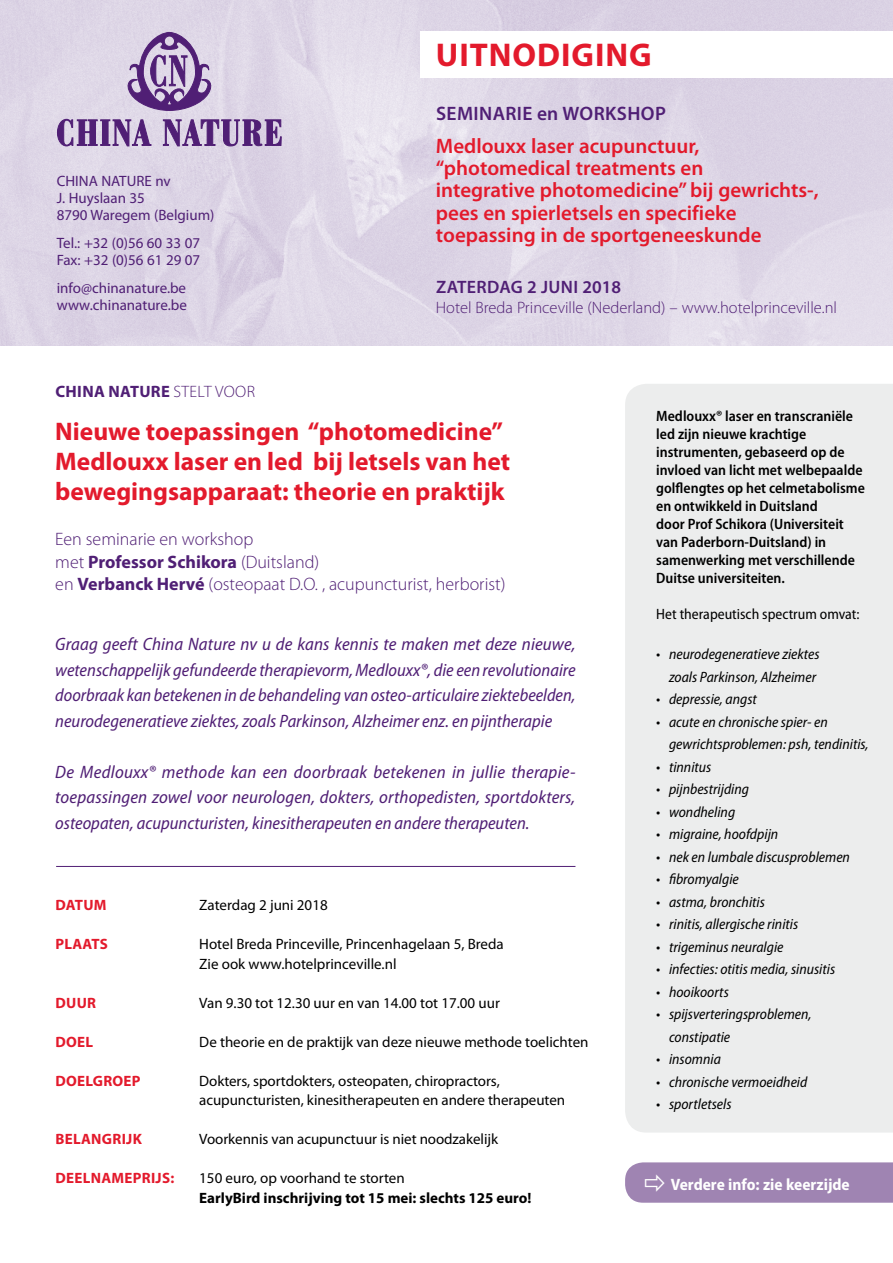
<style>
.page{position:relative;width:893px;height:1263px;background:#fff}
.page>*{position:absolute;margin:0;border:0;box-sizing:border-box;transform-origin:0 0}
.t1{font:700 33px "Myriad Pro";letter-spacing:.03em;color:#e31a2c}
.t2{font:700 25.5px/30px "Myriad Pro";color:#e31a2c}
.t3{font:600 21px/22.2px "Myriad Pro";color:#e31a2c}
.t4{font:600 19.5px "Myriad Pro";letter-spacing:.02em;color:#501f75}
.t5{font:italic semi-condensed 18px/25.5px "Myriad Pro";color:#501f75;text-align:justify}
.t6{font:300 18px/22.5px "Myriad Pro";color:#501f75}
.t7{font:600 18px "Myriad Pro";letter-spacing:.02em;color:#501f75}
.t8{font:300 16.5px "Myriad Pro";color:#501f75}
.t9{font:700 semi-condensed 16.5px "Myriad Pro";color:#fff}
.t10{font:700 16.5px "Myriad Pro";letter-spacing:.02em;color:#501f75}
.t11{font:italic semi-condensed 15px/22.5px "Myriad Pro";color:#000}
.t12{font:15px/19.5px "Myriad Pro";letter-spacing:-.005em;color:#000}
.t13{font:600 semi-condensed 15px/18px "Myriad Pro";color:#000}
.t14{font:15px/17.2px "Myriad Pro";color:#501f75}
.t15{font:700 15px "Myriad Pro";letter-spacing:.02em;color:#e31a2c}
.t16{font:700 15px "Myriad Pro";color:#000}
.t17{font:semi-condensed 15px "Myriad Pro";color:#000}
.s1{font-weight:300}
.s2{font-weight:700}
</style>
<div class="page">
<div style="left:625px;top:384px;width:268px;height:748px;background:#eceded"></div>
<img style="left:0;top:0;width:893px;height:345px">
<hr style="left:56px;top:866px;width:519px;height:1px;background:#501f75">
<svg style="left:124px;top:32px;width:92px;height:79px;background:#aa93bc"></svg>
<svg style="left:57px;top:119px;width:95px;height:28px;background:#997eaf"></svg>
<svg style="left:163px;top:119px;width:119px;height:29px;background:#997daf"></svg>
<div style="left:421px;top:32px;width:472px;height:46px;background:#fff"></div>
<div style="left:625px;top:1162px;width:268px;height:41px;background:#9f84b2"></div>
<p class="t14" style="left:57px;top:172px;width:159px">CHINA NATURE nv<br>J. Huyslaan 35<br>8790 Waregem (Belgium)</p>
<p class="t14" style="left:57px;top:234px;width:145px">Tel.: +32 (0)56 60 33 07<br>Fax: +32 (0)56 61 29 07</p>
<p class="t14" style="left:57px;top:279px;width:132px">info@chinanature.be www.chinanature.be</p>
<h1 class="t1" style="left:436px;top:34px;width:217px">UITNODIGING</h1>
<p class="t4" style="left:436px;top:101px;width:231px">SEMINARIE en WORKSHOP</p>
<p class="t3" style="left:436px;top:134px;width:384px">Medlouxx laser acupunctuur, “photomedical treatments en<br>integrative photomedicine” bij gewrichts-, pees en spierletsels en specifieke toepassing in de sportgeneeskunde</p>
<p class="t7" style="left:436px;top:275px;width:186px">ZATERDAG 2 JUNI 2018</p>
<p class="t8" style="left:436px;top:297px;width:403px">Hotel Breda Princeville (Nederland) – www.hotelprinceville.nl</p>
<p class="t10" style="left:55px;top:381px;width:201px">CHINA NATURE <span class="s1">STELT VOOR</span></p>
<h2 class="t2" style="left:55px;top:416px;width:456px">Nieuwe toepassingen “photomedicine”<br>Medlouxx laser en led bij letsels van het bewegingsapparaat: theorie en praktijk</h2>
<p class="t6" style="left:55px;top:528px;width:452px">Een seminarie en workshop<br>met <span class="s2">Professor Schikora</span> (Duitsland)<br>en <span class="s2">Verbanck Hervé</span> (osteopaat D.O. , acupuncturist, herborist)</p>
<p class="t5" style="left:55px;top:631px;width:522px">Graag geeft China Nature nv u de kans kennis te maken met deze nieuwe, wetenschappelijk gefundeerde therapievorm, Medlouxx®, die een revolutionaire doorbraak kan betekenen in de behandeling van osteo-articulaire ziektebeelden, neurodegeneratieve ziektes, zoals Parkinson, Alzheimer enz. en pijntherapie</p>
<p class="t5" style="left:55px;top:758px;width:521px">De Medlouxx® methode kan een doorbraak betekenen in jullie therapie&shy;toepassingen zowel voor neurologen, dokters, orthopedisten, sportdokters, osteopaten, acupuncturisten, kinesitherapeuten en andere therapeuten.</p>
<p class="t15" style="left:55px;top:895px;width:53px">DATUM</p>
<p class="t12" style="left:199px;top:895px;width:130px">Zaterdag 2 juni 2018</p>
<p class="t15" style="left:55px;top:934px;width:54px">PLAATS</p>
<p class="t12" style="left:199px;top:934px;width:306px">Hotel Breda Princeville, Princenhagelaan 5, Breda<br>Zie ook www.hotelprinceville.nl</p>
<p class="t15" style="left:55px;top:993px;width:42px">DUUR</p>
<p class="t12" style="left:199px;top:993px;width:302px">Van 9.30 tot 12.30 uur en van 14.00 tot 17.00 uur</p>
<p class="t15" style="left:55px;top:1032px;width:39px">DOEL</p>
<p class="t12" style="left:199px;top:1032px;width:391px">De theorie en de praktijk van deze nieuwe methode toelichten</p>
<p class="t15" style="left:55px;top:1071px;width:87px">DOELGROEP</p>
<p class="t12" style="left:199px;top:1071px;width:367px">Dokters, sportdokters, osteopaten, chiropractors, acupuncturisten, kinesitherapeuten en andere therapeuten</p>
<p class="t15" style="left:55px;top:1129px;width:88px">BELANGRIJK</p>
<p class="t12" style="left:199px;top:1129px;width:300px">Voorkennis van acupunctuur is niet noodzakelijk</p>
<p class="t15" style="left:55px;top:1168px;width:120px">DEELNAMEPRIJS:</p>
<p class="t12" style="left:199px;top:1168px;width:207px">150 euro, op voorhand te storten</p>
<p class="t16" style="left:199px;top:1188px;width:334px">EarlyBird inschrijving tot 15 mei: slechts 125 euro!</p>
<p class="t13" style="left:656px;top:406px;width:210px">Medlouxx® laser en transcraniële led zijn nieuwe krachtige instrumenten, gebaseerd op de invloed van licht met welbepaalde golflengtes op het celmetabolisme en ontwikkeld in Duitsland<br>door Prof Schikora (Universiteit van Paderborn-Duitsland) in samenwerking met verschillende<br>Duitse universiteiten.</p>
<p class="t17" style="left:656px;top:605px;width:205px">Het therapeutisch spectrum omvat:</p>
<p class="t11" style="left:656px;top:643px;width:165px;text-align:right">• neurodegeneratieve ziektes zoals Parkinson, Alzheimer</p>
<p class="t11" style="left:656px;top:688px;width:102px">• depressie, angst</p>
<p class="t11" style="left:669px;top:710px;width:201px;text-indent:-13px">• acute en chronische spier- en gewrichtsproblemen: psh, tendinitis,</p>
<p class="t11" style="left:656px;top:755px;width:57px">• tinnitus</p>
<p class="t11" style="left:656px;top:778px;width:94px">• pijnbestrijding</p>
<p class="t11" style="left:656px;top:800px;width:80px">• wondheling</p>
<p class="t11" style="left:656px;top:823px;width:123px">• migraine, hoofdpijn</p>
<p class="t11" style="left:656px;top:845px;width:195px">• nek en lumbale discusproblemen</p>
<p class="t11" style="left:656px;top:868px;width:84px">• fibromyalgie</p>
<p class="t11" style="left:656px;top:890px;width:110px">• astma, bronchitis</p>
<p class="t11" style="left:656px;top:913px;width:144px">• rinitis, allergische rinitis</p>
<p class="t11" style="left:656px;top:935px;width:129px">• trigeminus neuralgie</p>
<p class="t11" style="left:656px;top:958px;width:180px">• infecties: otitis media, sinusitis</p>
<p class="t11" style="left:656px;top:980px;width:74px">• hooikoorts</p>
<p class="t11" style="left:669px;top:1003px;width:144px;text-indent:-13px">• spijsverteringsproblemen, constipatie</p>
<p class="t11" style="left:656px;top:1048px;width:66px">• insomnia</p>
<p class="t11" style="left:656px;top:1070px;width:153px">• chronische vermoeidheid</p>
<p class="t11" style="left:656px;top:1093px;width:77px">• sportletsels</p>
<p class="t9" style="left:671px;top:1174px;width:180px">Verdere info: zie keerzijde</p>
</div>
